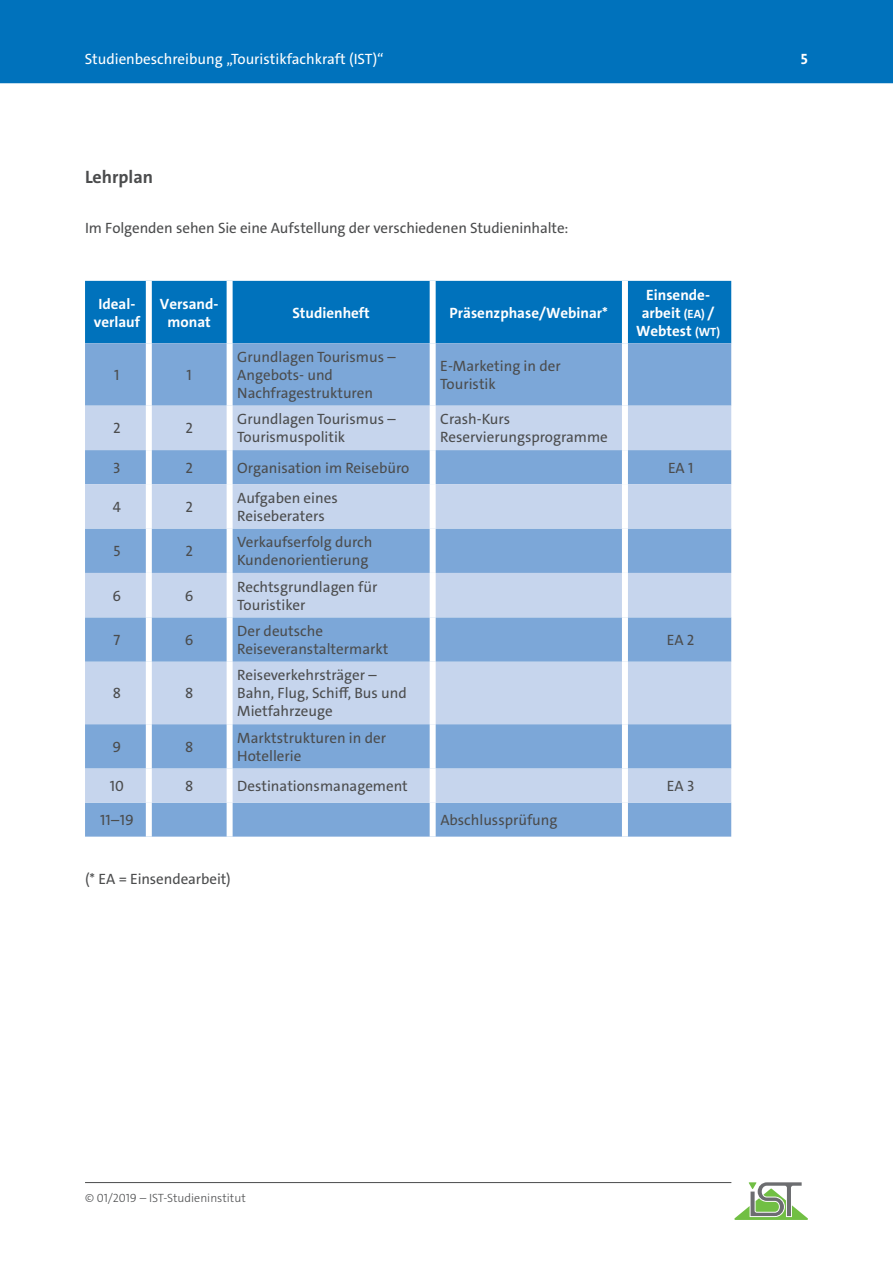
<style>
.page{position:relative;width:893px;height:1263px;background:#fff}
.page>*{position:absolute;margin:0;border:0;box-sizing:border-box;transform-origin:0 0}
.t1{font:700 18px "The Sans C4 s";color:#4b4c4d}
.t2{font:15px/18px "The Sans C4 s";color:#4b4c4d}
.t3{font:700 15px/18px "The Sans C4 s";color:#fff;text-align:center}
.t4{font:15px "The Sans C4 s";color:#fff}
.t5{font:300 12px "The Sans C4 s";color:#4b4c4d}
.s1{font-size:12px}
</style>
<div class="page">
<hr style="left:85px;top:1182px;width:646px;height:1px;background:#4b4c4d">
<svg style="left:734px;top:1182px;width:74px;height:38px"></svg>
<div style="left:0;top:0;width:893px;height:83px;background:#0072bc"></div>
<div style="left:85px;top:281px;width:646px;height:62px;background:#0072bc"></div>
<div style="left:85px;top:343px;width:646px;height:494px;background:#7ca7d8"></div>
<svg style="left:85px;top:406px;width:646px;height:397px;background:#a7c1e4"></svg>
<div style="left:430px;top:281px;width:6px;height:62px;background:#fff"></div>
<div style="left:622px;top:281px;width:6px;height:62px;background:#fff"></div>
<div style="left:430px;top:343px;width:6px;height:63px;background:#fff"></div>
<div style="left:430px;top:406px;width:6px;height:44px;background:#fff"></div>
<div style="left:430px;top:450px;width:6px;height:34px;background:#fff"></div>
<div style="left:430px;top:484px;width:6px;height:44px;background:#fff"></div>
<div style="left:430px;top:528px;width:6px;height:45px;background:#fff"></div>
<div style="left:430px;top:573px;width:6px;height:44px;background:#fff"></div>
<div style="left:430px;top:617px;width:6px;height:45px;background:#fff"></div>
<div style="left:430px;top:662px;width:6px;height:62px;background:#fff"></div>
<div style="left:430px;top:724px;width:6px;height:44px;background:#fff"></div>
<div style="left:430px;top:768px;width:6px;height:35px;background:#fff"></div>
<div style="left:430px;top:803px;width:6px;height:34px;background:#fff"></div>
<div style="left:146px;top:281px;width:6px;height:62px;background:#fff"></div>
<div style="left:146px;top:343px;width:6px;height:63px;background:#fff"></div>
<div style="left:146px;top:406px;width:6px;height:44px;background:#fff"></div>
<div style="left:146px;top:450px;width:6px;height:34px;background:#fff"></div>
<div style="left:146px;top:484px;width:6px;height:44px;background:#fff"></div>
<div style="left:146px;top:528px;width:6px;height:45px;background:#fff"></div>
<div style="left:146px;top:573px;width:6px;height:44px;background:#fff"></div>
<div style="left:146px;top:617px;width:6px;height:45px;background:#fff"></div>
<div style="left:146px;top:662px;width:6px;height:62px;background:#fff"></div>
<div style="left:146px;top:724px;width:6px;height:44px;background:#fff"></div>
<div style="left:146px;top:768px;width:6px;height:35px;background:#fff"></div>
<div style="left:146px;top:803px;width:6px;height:34px;background:#fff"></div>
<div style="left:227px;top:343px;width:6px;height:63px;background:#fff"></div>
<div style="left:227px;top:406px;width:6px;height:44px;background:#fff"></div>
<div style="left:227px;top:450px;width:6px;height:34px;background:#fff"></div>
<div style="left:227px;top:484px;width:6px;height:44px;background:#fff"></div>
<div style="left:227px;top:528px;width:6px;height:45px;background:#fff"></div>
<div style="left:227px;top:573px;width:6px;height:44px;background:#fff"></div>
<div style="left:227px;top:617px;width:6px;height:45px;background:#fff"></div>
<div style="left:227px;top:662px;width:6px;height:62px;background:#fff"></div>
<div style="left:227px;top:724px;width:6px;height:44px;background:#fff"></div>
<div style="left:227px;top:768px;width:6px;height:35px;background:#fff"></div>
<div style="left:227px;top:803px;width:6px;height:34px;background:#fff"></div>
<div style="left:622px;top:343px;width:6px;height:63px;background:#fff"></div>
<div style="left:622px;top:406px;width:6px;height:44px;background:#fff"></div>
<div style="left:622px;top:450px;width:6px;height:34px;background:#fff"></div>
<div style="left:622px;top:484px;width:6px;height:44px;background:#fff"></div>
<div style="left:622px;top:528px;width:6px;height:45px;background:#fff"></div>
<div style="left:622px;top:573px;width:6px;height:44px;background:#fff"></div>
<div style="left:622px;top:617px;width:6px;height:45px;background:#fff"></div>
<div style="left:622px;top:662px;width:6px;height:62px;background:#fff"></div>
<div style="left:622px;top:724px;width:6px;height:44px;background:#fff"></div>
<div style="left:622px;top:768px;width:6px;height:35px;background:#fff"></div>
<div style="left:622px;top:803px;width:6px;height:34px;background:#fff"></div>
<div style="left:227px;top:281px;width:6px;height:62px;background:#fff"></div>
<p class="t4" style="left:85px;top:49px;width:301px">Studienbeschreibung „Touristikfachkraft (IST)“</p>
<p class="t3" style="left:801px;top:50px;width:8px">5</p>
<p class="t1" style="left:85px;top:166px;width:70px">Lehrplan</p>
<p class="t2" style="left:85px;top:219px;width:485px">Im Folgenden sehen Sie eine Aufstellung der verschiedenen Studieninhalte:</p>
<p class="t3" style="left:94px;top:295px;width:48px">Ideal&shy;verlauf</p>
<p class="t3" style="left:160px;top:295px;width:59px">Versand&shy;monat</p>
<p class="t3" style="left:292px;top:304px;width:79px">Studienheft</p>
<p class="t3" style="left:450px;top:304px;width:160px">Präsenzphase/Webinar*</p>
<p class="t2" style="left:114px;top:366px;width:7px">1</p>
<p class="t2" style="left:187px;top:366px;width:7px">1</p>
<p class="t2" style="left:237px;top:348px;width:160px">Grundlagen Tourismus –<br>Angebots- und<br>Nachfragestrukturen</p>
<p class="t2" style="left:440px;top:357px;width:122px">E-Marketing in der<br>Touristik</p>
<p class="t3" style="left:636px;top:286px;width:85px">Einsende&shy;arbeit <span class="s1">(EA)</span> /<br>Webtest <span class="s1">(WT)</span></p>
<p class="t2" style="left:113px;top:419px;width:9px">2</p>
<p class="t2" style="left:185px;top:419px;width:9px">2</p>
<p class="t2" style="left:237px;top:410px;width:160px">Grundlagen Tourismus –<br>Tourismuspolitik</p>
<p class="t2" style="left:440px;top:410px;width:169px">Crash-Kurs<br>Reservierungsprogramme</p>
<p class="t2" style="left:113px;top:459px;width:9px">3</p>
<p class="t2" style="left:185px;top:459px;width:9px">2</p>
<p class="t2" style="left:237px;top:459px;width:174px">Organisation im Reisebüro</p>
<p class="t2" style="left:668px;top:459px;width:27px">EA 1</p>
<p class="t2" style="left:113px;top:498px;width:10px">4</p>
<p class="t2" style="left:185px;top:498px;width:9px">2</p>
<p class="t2" style="left:237px;top:489px;width:102px">Aufgaben eines<br>Reiseberaters</p>
<p class="t2" style="left:113px;top:542px;width:8px">5</p>
<p class="t2" style="left:185px;top:542px;width:9px">2</p>
<p class="t2" style="left:237px;top:533px;width:137px">Verkaufserfolg durch<br>Kundenorientierung</p>
<p class="t2" style="left:113px;top:587px;width:10px">6</p>
<p class="t2" style="left:185px;top:587px;width:10px">6</p>
<p class="t2" style="left:237px;top:578px;width:142px">Rechtsgrundlagen für<br>Touristiker</p>
<p class="t2" style="left:114px;top:631px;width:8px">7</p>
<p class="t2" style="left:185px;top:631px;width:10px">6</p>
<p class="t2" style="left:237px;top:622px;width:153px">Der deutsche<br>Reiseveranstaltermarkt</p>
<p class="t2" style="left:667px;top:631px;width:29px">EA 2</p>
<p class="t2" style="left:113px;top:684px;width:10px">8</p>
<p class="t2" style="left:185px;top:684px;width:10px">8</p>
<p class="t2" style="left:237px;top:666px;width:171px">Reiseverkehrsträger –<br>Bahn, Flug, Schiff, Bus und<br>Mietfahrzeuge</p>
<p class="t2" style="left:113px;top:738px;width:10px">9</p>
<p class="t2" style="left:185px;top:738px;width:10px">8</p>
<p class="t2" style="left:237px;top:729px;width:150px">Marktstrukturen in der<br>Hotellerie</p>
<p class="t2" style="left:110px;top:777px;width:16px">10</p>
<p class="t2" style="left:185px;top:777px;width:10px">8</p>
<p class="t2" style="left:237px;top:777px;width:172px">Destinationsmanagement</p>
<p class="t2" style="left:667px;top:777px;width:29px">EA 3</p>
<p class="t2" style="left:100px;top:811px;width:35px">11–19</p>
<p class="t2" style="left:440px;top:811px;width:119px">Abschlussprüfung</p>
<p class="t2" style="left:85px;top:870px;width:147px">(* EA = Einsendearbeit)</p>
<p class="t5" style="left:85px;top:1190px;width:162px">© 01/2019 – IST-Studieninstitut</p>
</div>
